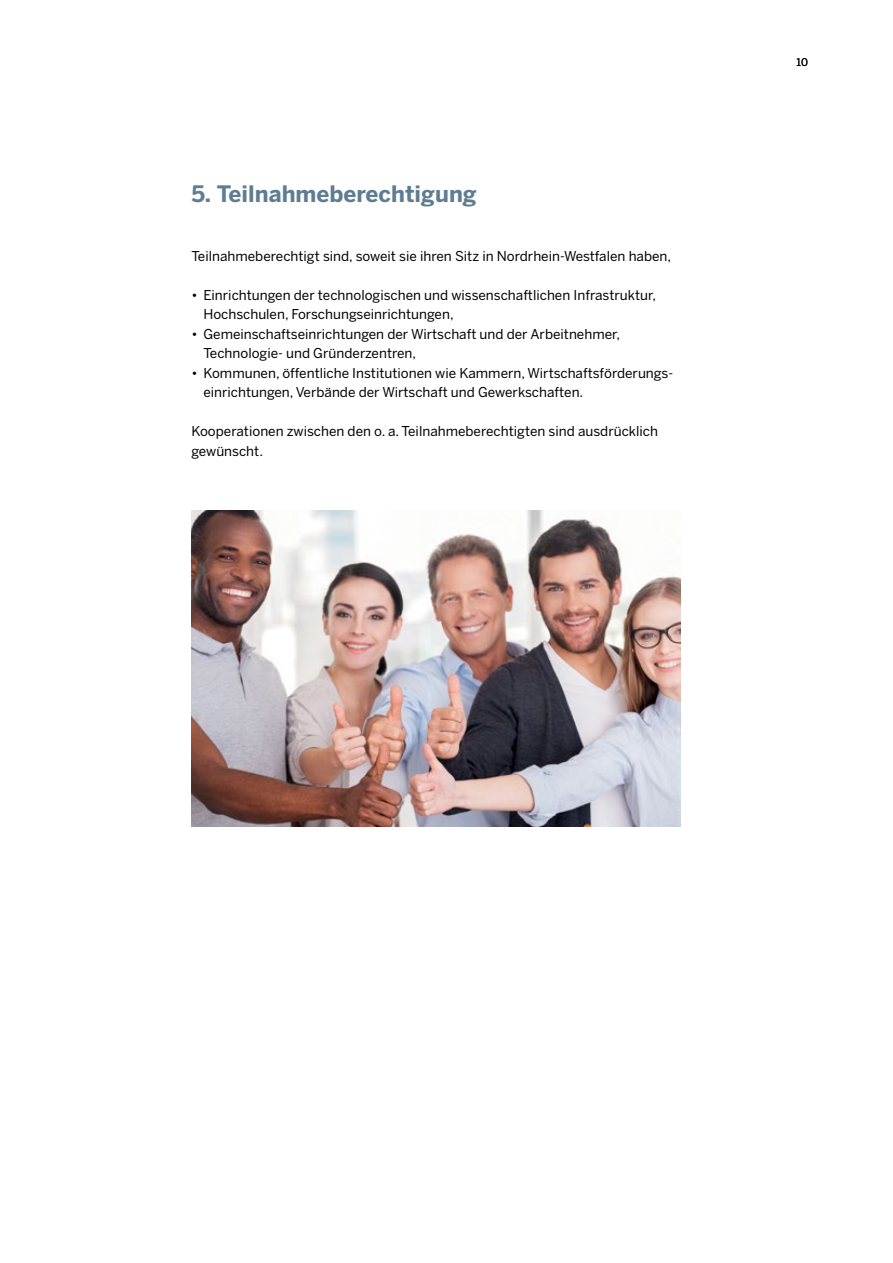
<style>
.page{position:relative;width:893px;height:1263px;background:#fff}
.page>*{position:absolute;margin:0;border:0;box-sizing:border-box;transform-origin:0 0}
.t1{font:700 22.5px "Benton Sans";color:#607c91}
.t2{font:13.5px/19.5px "Benton Sans";color:#000}
.t3{font:10.5px "Benton Sans";color:#000}
</style>
<div class="page">
<img style="left:191px;top:510px;width:489px;height:316px">
<h1 class="t1" style="left:191px;top:180px;width:287px">5. Teilnahmeberechtigung</h1>
<p class="t2" style="left:191px;top:246px;width:481px">Teilnahmeberechtigt sind, soweit sie ihren Sitz in Nordrhein-Westfalen haben,</p>
<p class="t2" style="left:203px;top:285px;width:454px;text-indent:-12px">• Einrichtungen der technologischen und wissenschaftlichen Infrastruktur,<br>Hochschulen, Forschungseinrichtungen,</p>
<p class="t2" style="left:203px;top:324px;width:418px;text-indent:-12px">• Gemeinschaftseinrichtungen der Wirtschaft und der Arbeitnehmer,<br>Technologie- und Gründerzentren,</p>
<p class="t2" style="left:203px;top:363px;width:471px;text-indent:-12px">• Kommunen, öffentliche Institutionen wie Kammern, Wirtschaftsförderungs&shy;einrichtungen, Verbände der Wirtschaft und Gewerkschaften.</p>
<p class="t2" style="left:191px;top:421px;width:468px">Kooperationen zwischen den o. a. Teilnahmeberechtigten sind ausdrücklich gewünscht.</p>
<p class="t3" style="left:796px;top:56px;width:13px">10</p>
</div>
